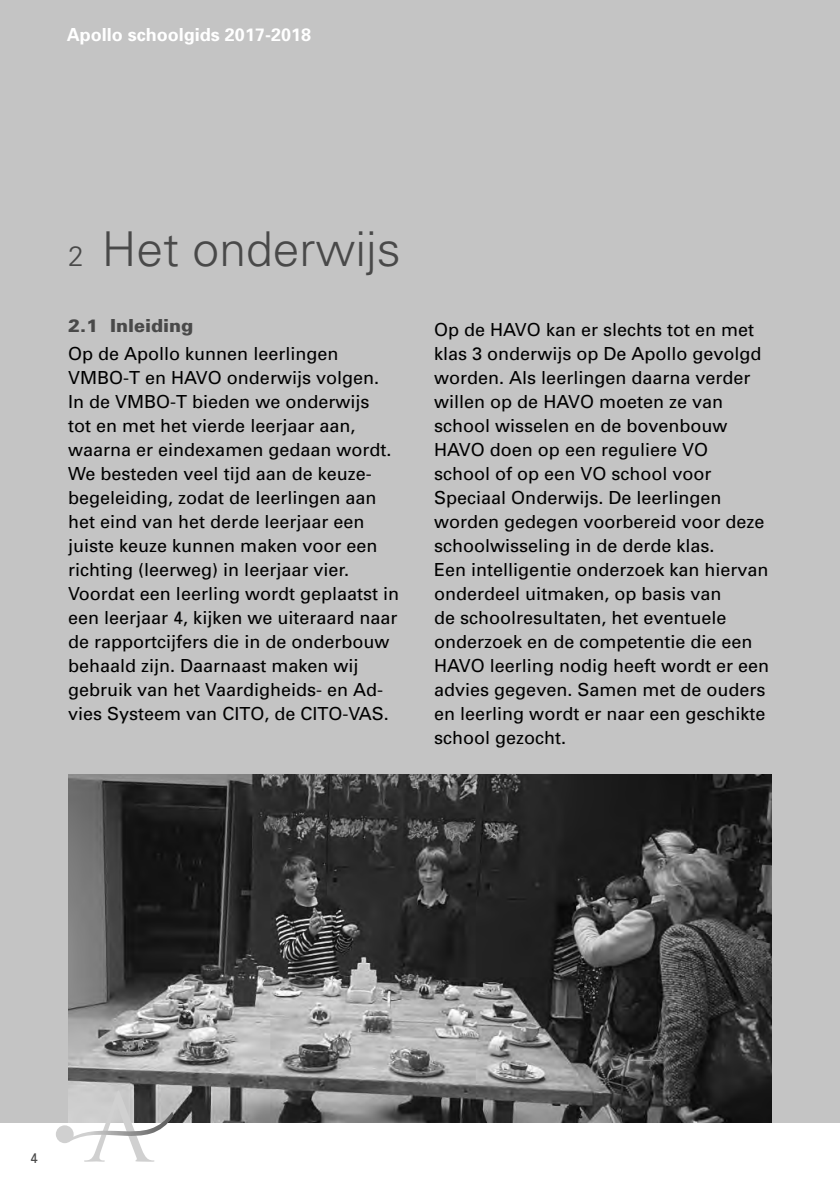
<style>
.page{position:relative;width:840px;height:1191px;background:#fff}
.page>*{position:absolute;margin:0;border:0;box-sizing:border-box;transform-origin:0 0}
.t1{font:300 48px "Univers";color:#494949}
.t2{font:18px/24px "Univers";color:#000}
.t3{font:700 18px "Univers";color:#fff}
.t4{font:900 18px "Univers";color:#494949}
.t5{font:14px "Univers";color:#494949}
.s1{font-size:28px}
</style>
<div class="page">
<div style="left:0;top:0;width:839px;height:1123px;background:#c4c4c4"></div>
<img style="left:68px;top:774px;width:703px;height:349px">
<svg style="left:56px;top:1090px;width:117px;height:71px"></svg>
<p class="t3" style="left:67px;top:28px;width:246px">Apollo schoolgids 2017-2018</p>
<h1 class="t1" style="left:68px;top:220px;width:334px"><span class="s1">2</span> Het onderwijs</h1>
<p class="t4" style="left:68px;top:319px;width:126px">2.1 Inleiding</p>
<p class="t2" style="left:68px;top:343px;width:332px">Op de Apollo kunnen leerlingen VMBO-T en HAVO onderwijs volgen.<br>In de VMBO-T bieden we onderwijs<br>tot en met het vierde leerjaar aan, waarna er eindexamen gedaan wordt.<br>We besteden veel tijd aan de keuze&shy;begeleiding, zodat de leerlingen aan het eind van het derde leerjaar een juiste keuze kunnen maken voor een richting (leerweg) in leerjaar vier.<br>Voordat een leerling wordt geplaatst in een leerjaar 4, kijken we uiteraard naar de rapportcijfers die in de onderbouw behaald zijn. Daarnaast maken wij gebruik van het Vaardigheids- en Ad&shy;vies Systeem van CITO, de CITO-VAS.</p>
<p class="t2" style="left:434px;top:319px;width:336px">Op de HAVO kan er slechts tot en met klas 3 onderwijs op De Apollo gevolgd worden. Als leerlingen daarna verder willen op de HAVO moeten ze van school wisselen en de bovenbouw HAVO doen op een reguliere VO<br>school of op een VO school voor Speciaal Onderwijs. De leerlingen worden gedegen voorbereid voor deze schoolwisseling in de derde klas.<br>Een intelligentie onderzoek kan hiervan onderdeel uitmaken, op basis van<br>de schoolresultaten, het eventuele onderzoek en de competentie die een HAVO leerling nodig heeft wordt er een advies gegeven. Samen met de ouders en leerling wordt er naar een geschikte school gezocht.</p>
<p class="t5" style="left:30px;top:1152px;width:9px">4</p>
</div>
